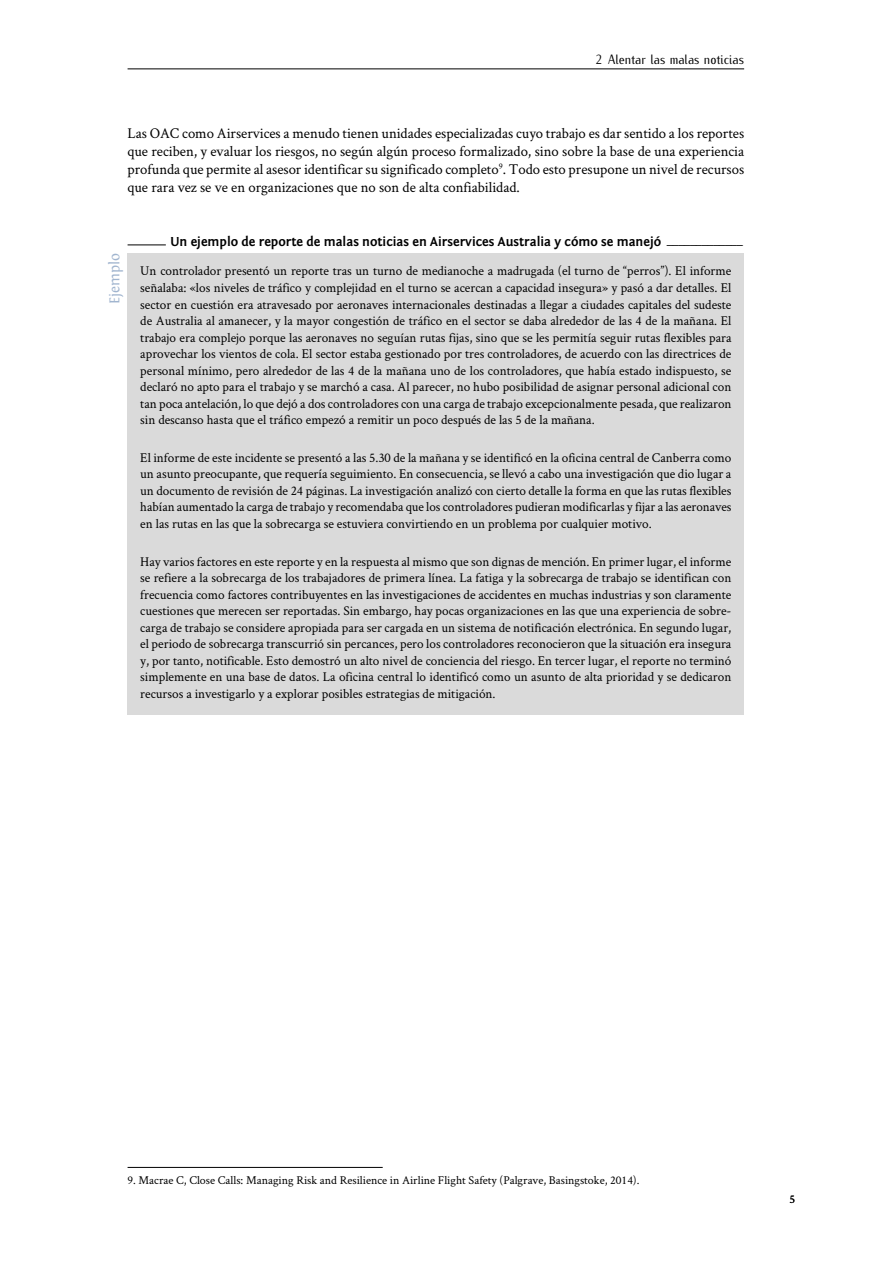
<style>
.page{position:relative;width:893px;height:1263px;background:#fff}
.page>*{position:absolute;margin:0;border:0;box-sizing:border-box;transform-origin:0 0}
.Texte_COURANT_201{font:15px/18px "Crimson Text";color:#000;text-align:justify}
.ENCADRÉ_Titre_vert{font:15px "Fontin";letter-spacing:-.005em;color:#a1b5cf;scale:.96 1}
.ENCADRÉ_Texte_Fond{font:13.5px/16.5px "Crimson Text";color:#000;text-align:justify}
.ENCADRÉ_Titre_File{font:700 13.5px "Fontin Sans";color:#000}
.Titre_courant_InD{font:13.5px "Kurier Cond";color:#000}
.NotedeBasdePage{font:12px "Crimson Text";color:#000}
</style>
<div class="page">
<hr style="left:128px;top:69px;width:616px;height:1px;background:#000">
<hr style="left:128px;top:245px;width:38px;height:1px;background:#000">
<div style="left:128px;top:253px;width:616px;height:188px;background:#dadada"></div>
<div style="left:128px;top:440px;width:616px;height:105px;background:#dadada"></div>
<div style="left:128px;top:543px;width:616px;height:171px;background:#dadada"></div>
<hr style="left:128px;top:1167px;width:255px;height:1px;background:#000">
<p class="Titre_courant_InD" style="left:596px;top:49px;width:150px">2 Alentar las malas noticias</p>
<p class="Texte_COURANT_201" style="left:128px;top:124px;width:618px">Las OAC como Airservices a menudo tienen unidades especializadas cuyo trabajo es dar sentido a los reportes que reciben, y evaluar los riesgos, no según algún proceso formalizado, sino sobre la base de una experiencia profunda que permite al asesor identificar su significado completo<sup>9</sup>. Todo esto presupone un nivel de recursos que rara vez se ve en organizaciones que no son de alta confiabilidad.</p>
<p class="ENCADRÉ_Titre_vert" style="left:106px;top:304px;width:54px;rotate:-90deg">Ejemplo</p>
<p class="ENCADRÉ_Titre_File" style="left:170px;top:234px;width:574px">Un ejemplo de reporte de malas noticias en Airservices Australia y cómo se manejó <sup>_____________</sup></p>
<p class="ENCADRÉ_Texte_Fond" style="left:140px;top:262px;width:593px">Un controlador presentó un reporte tras un turno de medianoche a madrugada (el turno de “perros”). El informe señalaba: «los niveles de tráfico y complejidad en el turno se acercan a capacidad insegura» y pasó a dar detalles. El sector en cuestión era atravesado por aeronaves internacionales destinadas a llegar a ciudades capitales del sudeste de Australia al amanecer, y la mayor congestión de tráfico en el sector se daba alrededor de las 4 de la mañana. El trabajo era complejo porque las aeronaves no seguían rutas fijas, sino que se les permitía seguir rutas flexibles para aprovechar los vientos de cola. El sector estaba gestionado por tres controladores, de acuerdo con las directrices de personal mínimo, pero alrededor de las 4 de la mañana uno de los controladores, que había estado indispuesto, se declaró no apto para el trabajo y se marchó a casa. Al parecer, no hubo posibilidad de asignar personal adicional con tan poca antelación, lo que dejó a dos controladores con una carga de trabajo excepcionalmente pesada, que realizaron sin descanso hasta que el tráfico empezó a remitir un poco después de las 5 de la mañana.</p>
<p class="ENCADRÉ_Texte_Fond" style="left:140px;top:449px;width:593px">El informe de este incidente se presentó a las 5.30 de la mañana y se identificó en la oficina central de Canberra como un asunto preocupante, que requería seguimiento. En consecuencia, se llevó a cabo una investigación que dio lugar a un documento de revisión de 24 páginas. La investigación analizó con cierto detalle la forma en que las rutas flexibles habían aumentado la carga de trabajo y recomendaba que los controladores pudieran modificarlas y fijar a las aeronaves en las rutas en las que la sobrecarga se estuviera convirtiendo en un problema por cualquier motivo.</p>
<p class="ENCADRÉ_Texte_Fond" style="left:140px;top:552px;width:593px">Hay varios factores en este reporte y en la respuesta al mismo que son dignas de mención. En primer lugar, el informe se refiere a la sobrecarga de los trabajadores de primera línea. La fatiga y la sobrecarga de trabajo se identifican con frecuencia como factores contribuyentes en las investigaciones de accidentes en muchas industrias y son claramente cuestiones que merecen ser reportadas. Sin embargo, hay pocas organizaciones en las que una experiencia de sobre&shy;carga de trabajo se considere apropiada para ser cargada en un sistema de notificación electrónica. En segundo lugar, el periodo de sobrecarga transcurrió sin percances, pero los controladores reconocieron que la situación era insegura y, por tanto, notificable. Esto demostró un alto nivel de conciencia del riesgo. En tercer lugar, el reporte no terminó simplemente en una base de datos. La oficina central lo identificó como un asunto de alta prioridad y se dedicaron recursos a investigarlo y a explorar posibles estrategias de mitigación.</p>
<p class="NotedeBasdePage" style="left:128px;top:1172px;width:513px">9. Macrae C, Close Calls: Managing Risk and Resilience in Airline Flight Safety (Palgrave, Basingstoke, 2014).</p>
<p class="NotedeBasdePage" style="left:790px;top:1191px;width:7px">5</p>
</div>
